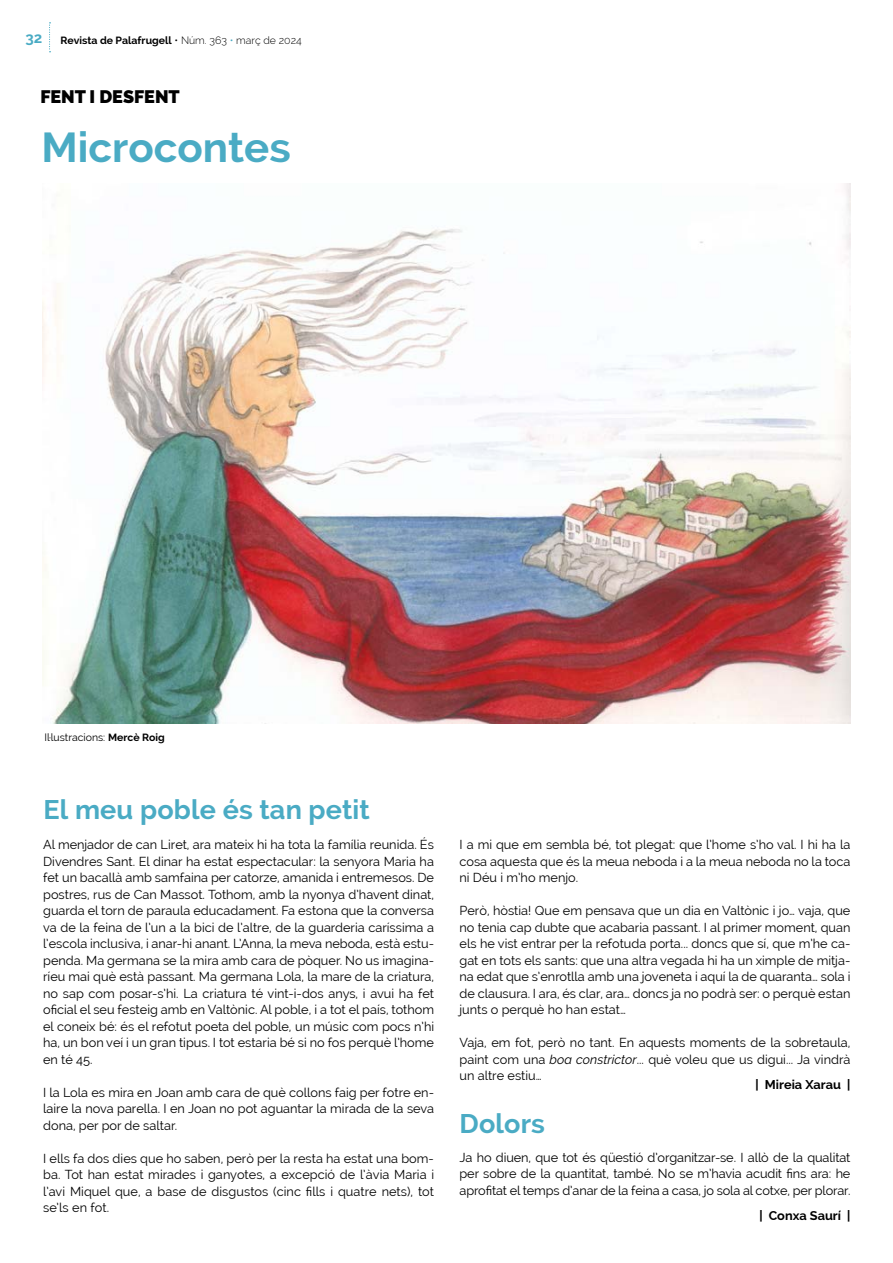
<style>
.page{position:relative;width:893px;height:1263px;background:#fff}
.page>*{position:absolute;margin:0;border:0;box-sizing:border-box;transform-origin:0 0}
.t1{font:700 42px "Raleway";color:#4aabc4}
.t2{font:700 27px "Raleway";letter-spacing:.005em;color:#4aabc4}
.t3{font:900 18px "Raleway";color:#000}
.t4{font:12.75px/16.5px "Raleway";color:#000;text-align:justify}
.t5{font:700 12.75px "Raleway";color:#000}
.t6{font:700 10.5px "Raleway";color:#000}
.t7{font:10.5px "Raleway";color:#000}
.s1{font-weight:300}
.s2{font-weight:300;color:#4aabc4}
.s3{font-weight:700}
.s4{font-style:italic}
</style>
<div class="page">
<svg style="left:49px;top:22px;width:2px;height:30px"></svg>
<img style="left:43px;top:184px;width:807px;height:539px">
<p class="t6" style="left:26px;top:35px;width:278px"><sup>32</sup> Revista de Palafrugell <span class="s1">• Núm. 363</span> <span class="s2">•</span> <span class="s1">març de 2024</span></p>
<h3 class="t3" style="left:40px;top:86px;width:141px">FENT I DESFENT</h3>
<h1 class="t1" style="left:41px;top:123px;width:251px">Microcontes</h1>
<p class="t7" style="left:45px;top:731px;width:122px">Il·lustracions: <span class="s3">Mercè Roig</span></p>
<h2 class="t2" style="left:43px;top:794px;width:328px">El meu poble és tan petit</h2>
<p class="t4" style="left:43px;top:836px;width:392px">Al menjador de can Liret, ara mateix hi ha tota la família reunida. És Divendres Sant. El dinar ha estat espectacular: la senyora Maria ha fet un bacallà amb samfaina per catorze, amanida i entremesos. De postres, rus de Can Massot. Tothom, amb la nyonya d’havent dinat, guarda el torn de paraula educadament. Fa estona que la conversa va de la feina de l’un a la bici de l’altre, de la guarderia caríssima a l’escola inclusiva, i anar-hi anant. L’Anna, la meva neboda, està estu&shy;penda. Ma germana se la mira amb cara de pòquer. No us imagina&shy;ríeu mai què està passant. Ma germana Lola, la mare de la criatura, no sap com posar-s’hi. La criatura té vint-i-dos anys, i avui ha fet oficial el seu festeig amb en Valtònic. Al poble, i a tot el país, tothom el coneix bé: és el refotut poeta del poble, un músic com pocs n’hi ha, un bon veí i un gran tipus. I tot estaria bé si no fos perquè l’home en té 45.</p>
<p class="t4" style="left:43px;top:1084px;width:392px">I la Lola es mira en Joan amb cara de què collons faig per fotre en&shy;laire la nova parella. I en Joan no pot aguantar la mirada de la seva dona, per por de saltar.</p>
<p class="t4" style="left:43px;top:1150px;width:392px">I ells fa dos dies que ho saben, però per la resta ha estat una bom&shy;ba. Tot han estat mirades i ganyotes, a excepció de l’àvia Maria i l’avi Miquel que, a base de disgustos (cinc fills i quatre nets), tot se’ls en fot.</p>
<p class="t4" style="left:460px;top:836px;width:392px">I a mi que em sembla bé, tot plegat: que l’home s’ho val. I hi ha la cosa aquesta que és la meua neboda i a la meua neboda no la toca ni Déu i m’ho menjo.</p>
<p class="t4" style="left:460px;top:902px;width:392px">Però, hòstia! Que em pensava que un dia en Valtònic i jo… vaja, que no tenia cap dubte que acabaria passant. I al primer moment, quan els he vist entrar per la refotuda porta... doncs que sí, que m’he ca&shy;gat en tots els sants: que una altra vegada hi ha un ximple de mitja&shy;na edat que s’enrotlla amb una joveneta i aquí la de quaranta… sola i de clausura. I ara, és clar, ara… doncs ja no podrà ser: o perquè estan junts o perquè ho han estat…</p>
<p class="t4" style="left:460px;top:1034px;width:392px">Vaja, em fot, però no tant. En aquests moments de la sobretaula, paint com una <span class="s4">boa constrictor</span>... què voleu que us digui... Ja vindrà un altre estiu…</p>
<p class="t5" style="left:755px;top:1077px;width:96px">| Mireia Xarau |</p>
<h2 class="t2" style="left:460px;top:1108px;width:87px">Dolors</h2>
<p class="t4" style="left:460px;top:1149px;width:392px">Ja ho diuen, que tot és qüestió d’organitzar-se. I allò de la qualitat per sobre de la quantitat, també. No se m’havia acudit fins ara: he aprofitat el temps d’anar de la feina a casa, jo sola al cotxe, per plorar.</p>
<p class="t5" style="left:759px;top:1208px;width:93px">| Conxa Saurí |</p>
</div>
